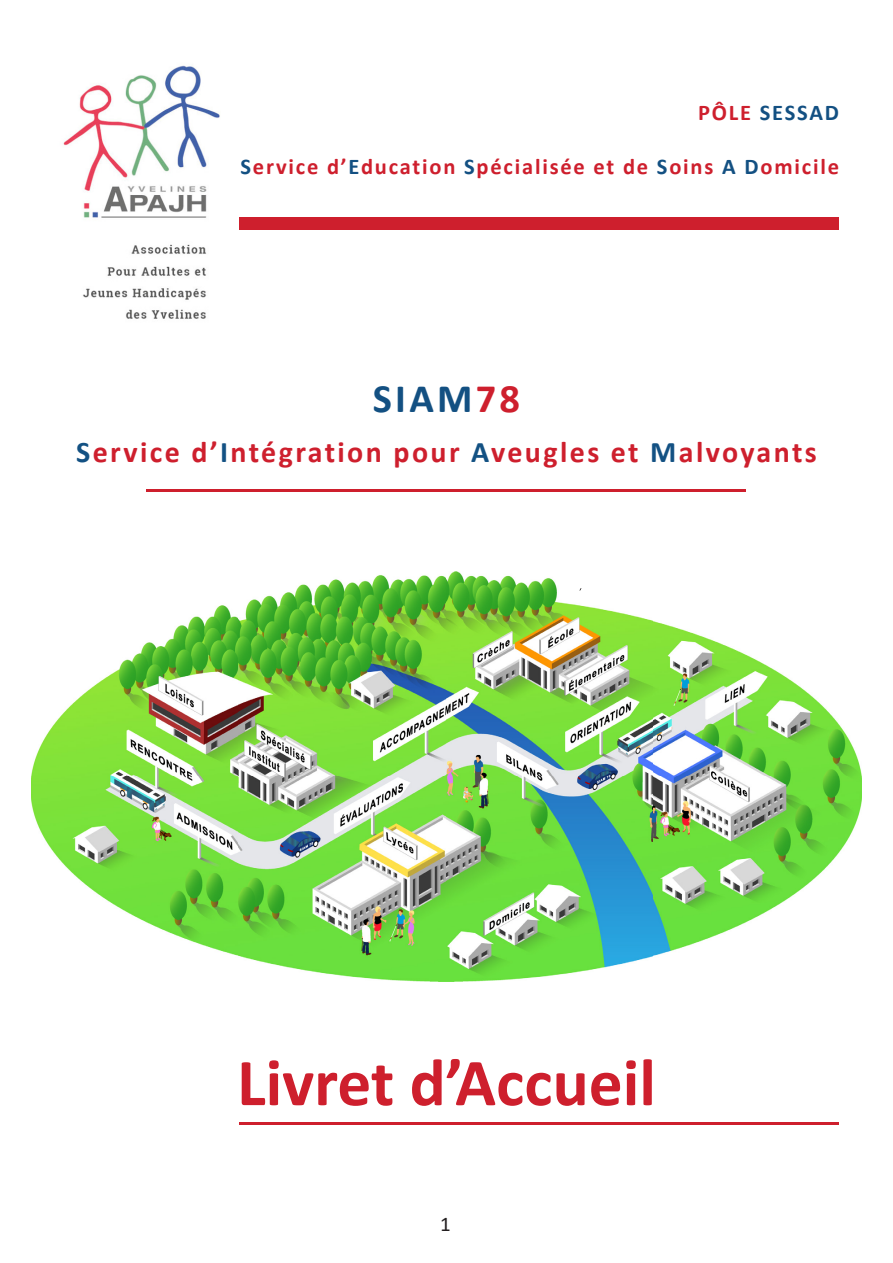
<style>
.page{position:relative;width:893px;height:1263px;background:#fff}
.page>*{position:absolute;margin:0;border:0;box-sizing:border-box;transform-origin:0 0}
.t1{font:700 67.5px "Calibri";color:#ce1f2d}
.t2{font:700 40.5px "Calibri";letter-spacing:.08em;color:#135082}
.t3{font:700 30px "Calibri";letter-spacing:.08em;color:#ce1f2d}
.t4{font:700 22.5px "Calibri";letter-spacing:.08em;color:#ce1f2d}
.t5{font:700 22.5px "Calibri";letter-spacing:.08em;color:#135082}
.t6{font:21px "Calibri";color:#231f20}
.s1{color:#ce1f2d}
.s2{color:#135082}
.s3{color:#135183}
</style>
<div class="page">
<div style="left:240px;top:217px;width:599px;height:12px;background:#ce1f2d"></div>
<hr style="left:146px;top:489px;width:599px;height:2px;background:#ce1f2d">
<hr style="left:240px;top:1122px;width:599px;height:2px;background:#ce1f2d">
<img style="left:63px;top:65px;width:157px;height:254px">
<img style="left:31px;top:572px;width:831px;height:409px">
<p class="t5" style="left:698px;top:97px;width:142px"><span class="s1">PÔLE</span> SESSAD</p>
<p class="t4" style="left:241px;top:151px;width:600px"><span class="s2">S</span>ervice d’<span class="s2">E</span>ducation <span class="s2">S</span>pécialisée et de <span class="s2">S</span>oins <span class="s2">A D</span>omicile</p>
<p class="t2" style="left:373px;top:370px;width:149px">SIAM<span class="s1">78</span></p>
<p class="t3" style="left:76px;top:431px;width:742px"><span class="s3">S</span>ervice d’<span class="s3">I</span>ntégration pour <span class="s3">A</span>veugles et <span class="s3">M</span>alvoyants</p>
<p class="t1" style="left:237px;top:1035px;width:420px">Livret d’Accueil</p>
<p class="t6" style="left:440px;top:1209px;width:12px">1</p>
</div>
